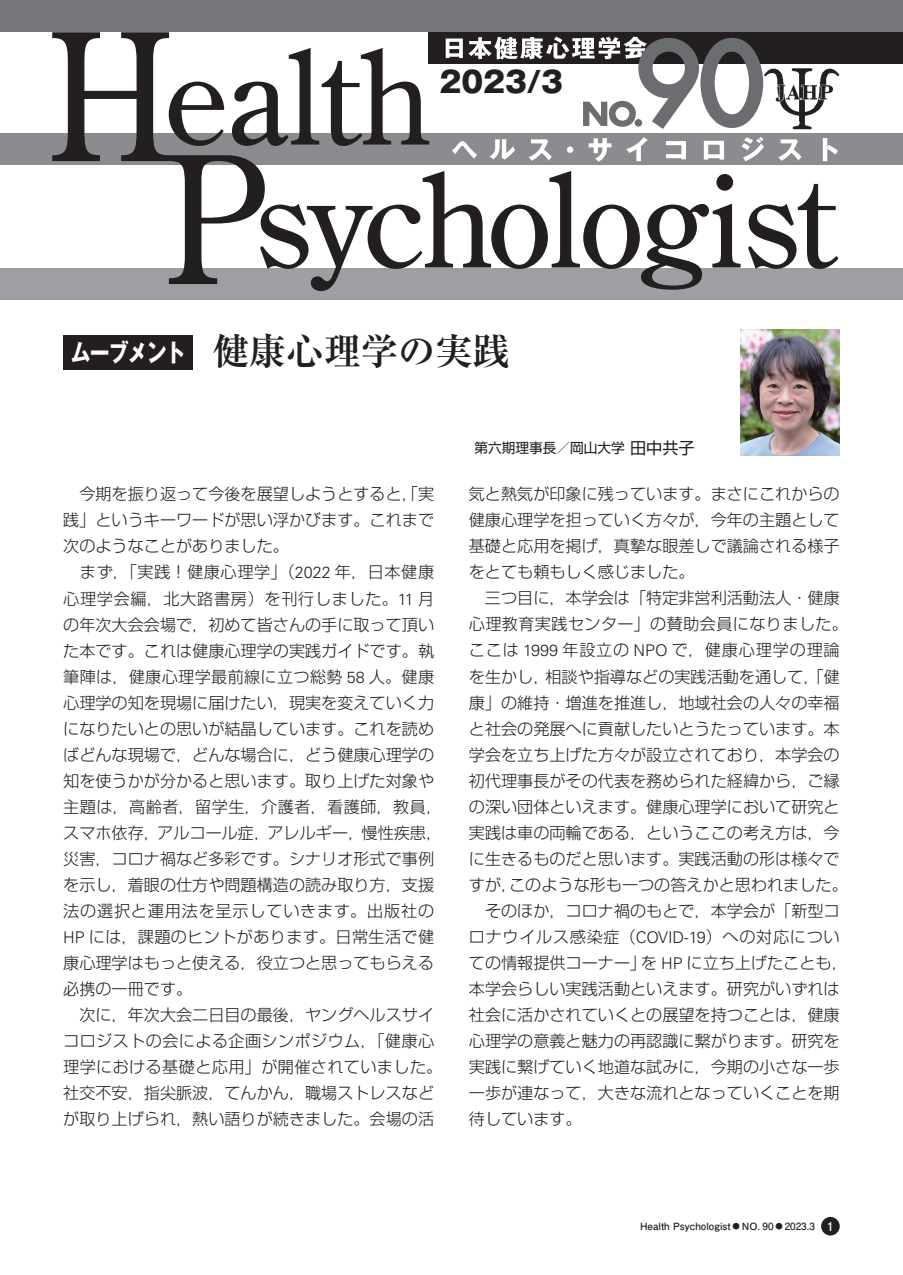
<style>
.page{position:relative;width:903px;height:1275px;background:#fff}
.page>*{position:absolute;margin:0;border:0;box-sizing:border-box;transform-origin:0 0}
.t1{font:108.85px "Futura Std";color:#6c6d70}
.t2{font:700 37.27px "Ryumin Pr 6";color:#231f20}
.t3{font:28.7px "Gothic MB101 Pro Heavy 90 pv RKSJ H";color:#231f20}
.t4{font:300 16.1px/26.1px "Shin Go Pr 6";color:#231f20}
.t5{font:13.65px "Shin Go Pr 6";color:#231f20}
.t6{font:700 12.42px "Futo Go B101 Pr 6 N";color:#fff}
.t7{font:700 9.97px "Futo Go B101 Pr 6 N";color:#231f20}
.s1{font-family:"Gothic MB101 Pr 6";font-size:24.85px;color:#fff}
.s2{font-size:16.1px}
.s3{font-family:"Univers LT Std"}
.s4{font-size:7.52px}
</style>
<div class="page">
<div style="left:63px;top:335px;width:130px;height:35px;background:#231f20"></div>
<div style="left:429px;top:31px;width:474px;height:32px;background:#231f20"></div>
<div style="left:0;top:268px;width:903px;height:31px;background:#9d9fa2"></div>
<div style="left:0;top:134px;width:903px;height:31px;background:#8a8c8f"></div>
<div style="left:0;top:0;width:903px;height:32px;background:#76787b"></div>
<svg style="left:52px;top:32px;width:786px;height:259px"></svg>
<div style="left:634px;top:119px;width:8px;height:8px;background:#6c6d70;border-radius:50%"></div>
<img style="left:740px;top:330px;width:100px;height:126px">
<div style="left:821px;top:1217px;width:19px;height:18px;background:#231f20;border-radius:50%"></div>
<h3 class="t3" style="left:440px;top:58px;width:125px">2023/3</h3>
<h1 class="t1" style="left:636px;top:14px;width:130px">90</h1>
<h2 class="t2" style="left:71px;top:322px;width:441px"><span class="s1">ムーブメント</span> 健康心理学の実践</h2>
<p class="t5" style="left:475px;top:437px;width:221px">第六期理事長／岡山大学 <span class="s2">田中共子</span></p>
<p class="t4" style="left:63px;top:480px;width:380px">　今期を振り返って今後を展望しようとすると，「実践」というキーワードが思い浮かびます。これまで次のようなことがありました。<br>　まず，「実践！健康心理学」（<span class="s3">2022</span> 年，日本健康心理学会編，北大路書房）を刊行しました。<span class="s3">11</span> 月の年次大会会場で，初めて皆さんの手に取って頂いた本です。これは健康心理学の実践ガイドです。執筆陣は，健康心理学最前線に立つ総勢 <span class="s3">58</span> 人。健康心理学の知を現場に届けたい，現実を変えていく力になりたいとの思いが結晶しています。これを読めばどんな現場で，どんな場合に，どう健康心理学の知を使うかが分かると思います。取り上げた対象や主題は，高齢者，留学生，介護者，看護師，教員，スマホ依存，アルコール症，アレルギー，慢性疾患，災害，コロナ禍など多彩です。シナリオ形式で事例を示し，着眼の仕方や問題構造の読み取り方，支援法の選択と運用法を呈示していきます。出版社の<br><span class="s3">HP</span> には，課題のヒントがあります。日常生活で健康心理学はもっと使える，役立つと思ってもらえる必携の一冊です。<br>　次に，年次大会二日目の最後，ヤングヘルスサイコロジストの会による企画シンポジウム，「健康心理学における基礎と応用」が開催されていました。社交不安，指尖脈波，てんかん，職場ストレスなどが取り上げられ，熱い語りが続きました。会場の活</p>
<p class="t4" style="left:469px;top:480px;width:380px">気と熱気が印象に残っています。まさにこれからの健康心理学を担っていく方々が，今年の主題として基礎と応用を掲げ，真摯な眼差しで議論される様子をとても頼もしく感じました。<br>　三つ目に，本学会は「特定非営利活動法人・健康心理教育実践センター」の賛助会員になりました。ここは <span class="s3">1999</span> 年設立の <span class="s3">NPO</span> で，健康心理学の理論を生かし，相談や指導などの実践活動を通して，「健康」の維持・増進を推進し，地域社会の人々の幸福と社会の発展へに貢献したいとうたっています。本学会を立ち上げた方々が設立されており，本学会の初代理事長がその代表を務められた経緯から，ご縁の深い団体といえます。健康心理学において研究と実践は車の両輪である，というここの考え方は，今に生きるものだと思います。実践活動の形は様々ですが，このような形も一つの答えかと思われました。　そのほか，コロナ禍のもとで，本学会が「新型コロナウイルス感染症（<span class="s3">COVID-19</span>）への対応についての情報提供コーナー」を <span class="s3">HP</span> に立ち上げたことも，本学会らしい実践活動といえます。研究がいずれは社会に活かされていくとの展望を持つことは，健康心理学の意義と魅力の再認識に繋がります。研究を実践に繋げていく地道な試みに，今期の小さな一歩一歩が連なって，大きな流れとなっていくことを期待しています。</p>
<p class="t7" style="left:640px;top:1218px;width:176px">Health Psychologist <span class="s4">●</span> NO. 90 <span class="s4">●</span> 2023.3</p>
<p class="t6" style="left:827px;top:1216px;width:8px">1</p>
</div>
